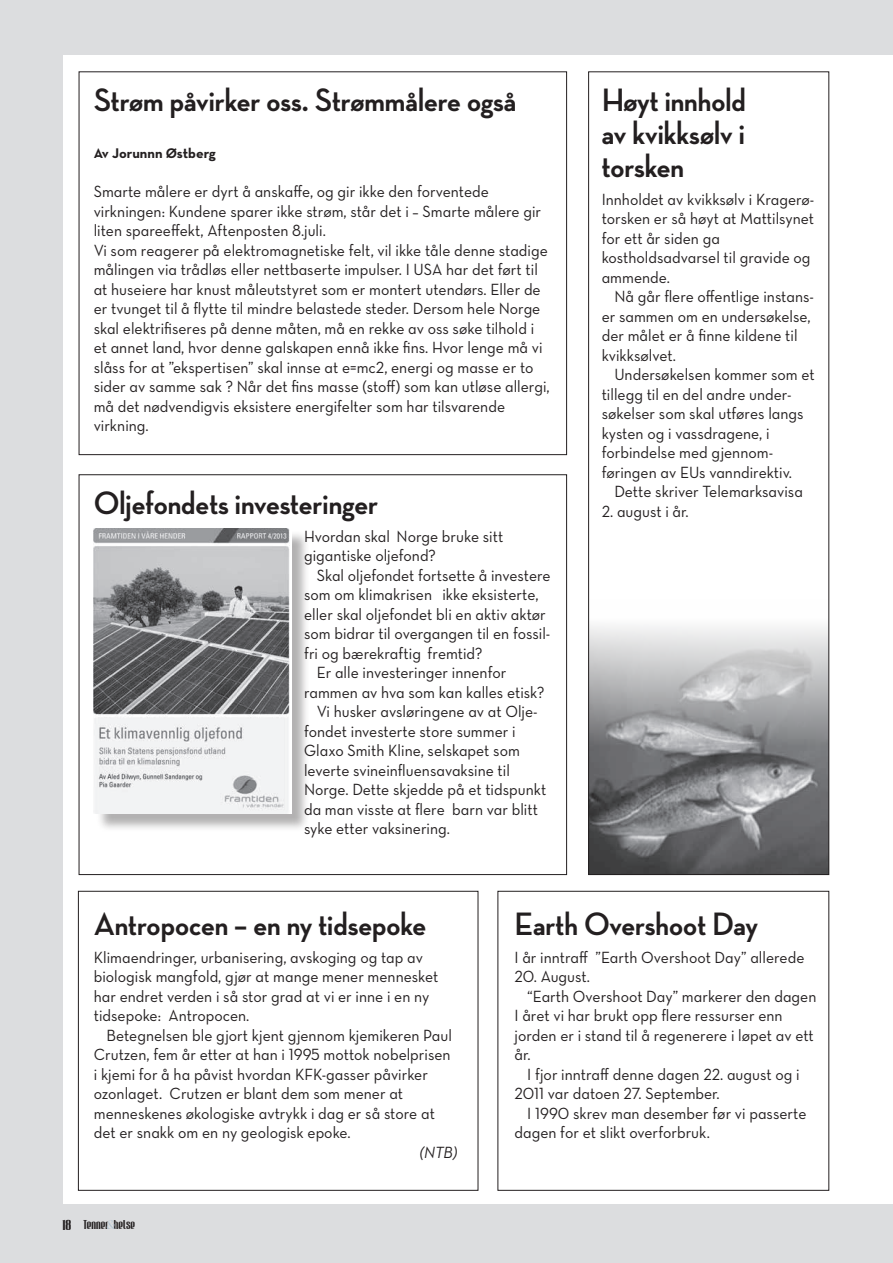
<style>
.page{position:relative;width:893px;height:1263px;background:#dcdddf}
.page>*{position:absolute;margin:0;border:0;box-sizing:border-box;transform-origin:0 0}
.t1{font:700 33px/33px "Neutra Disp";color:#231f20;text-align:justify}
.t2{font:16.5px/19.5px "Neutra Text Book Alt";color:#231f20;scale:.95 1}
.t3{font:16.5px "Neutra Text Book Italic Alt";color:#231f20;scale:.95 1}
.t4{font:700 14.25px "Neutra Text";color:#231f20}
.t5{font:11.55px "Mabella";color:#231f20}
.s1{font-size:13.05px}
.s2{font-family:"Chikita Pro";font-size:12.6px;color:#b4c4d1}
</style>
<div class="page">
<div style="left:64px;top:55px;width:829px;height:1148px;background:#fff"></div>
<img style="left:590px;top:625px;width:237px;height:248px">
<div style="left:588px;top:71px;width:241px;height:804px;border:1px solid #231f20"></div>
<div style="left:96px;top:531px;width:214px;height:301px;background:#231f20;opacity:.35"></div>
<img style="left:94px;top:528px;width:197px;height:286px">
<div style="left:78px;top:891px;width:400px;height:300px;border:1px solid #231f20"></div>
<div style="left:497px;top:891px;width:332px;height:300px;border:1px solid #231f20"></div>
<h1 class="t1" style="left:94px;top:84px;width:424px">Strøm påvirker oss. Strømmålere også</h1>
<p class="t4" style="left:94px;top:145px;width:124px">Av Jorunnn Østberg</p>
<p class="t2" style="left:94px;top:182px;width:481px">Smarte målere er dyrt å anskaffe, og gir ikke den forventede virkningen: Kundene sparer ikke strøm, står det i – Smarte målere gir liten spareeffekt, Aftenposten 8.juli.<br>Vi som reagerer på elektromagnetiske felt, vil ikke tåle denne stadige målingen via trådløs eller nettbaserte impulser. I USA har det ført til at huseiere har knust måleutstyret som er montert utendørs. Eller de er tvunget til å flytte til mindre belastede steder. Dersom hele Norge skal elektrifiseres på denne måten, må en rekke av oss søke tilhold i et annet land, hvor denne galskapen ennå ikke fins. Hvor lenge må vi slåss for at ”ekspertisen” skal innse at e=mc2, energi og masse er to sider av samme sak ? Når det fins masse (stoff) som kan utløse allergi, må det nødvendigvis eksistere energifelter som har tilsvarende virkning.</p>
<h1 class="t1" style="left:94px;top:487px;width:286px">Oljefondets investeringer</h1>
<p class="t2" style="left:304px;top:526px;width:211px">Hvordan skal Norge bruke sitt gigantiske oljefond?</p>
<p class="t2" style="left:317px;top:565px;width:248px">Skal oljefondet fortsette å investere</p>
<p class="t2" style="left:304px;top:585px;width:248px">som om klimakrisen ikke eksisterte,</p>
<p class="t2" style="left:304px;top:604px;width:256px">eller skal oljefondet bli en aktiv aktør</p>
<p class="t2" style="left:304px;top:624px;width:261px">som bidrar til overgangen til en fossil-</p>
<p class="t2" style="left:304px;top:643px;width:189px">fri og bærekraftig fremtid?</p>
<p class="t2" style="left:317px;top:663px;width:201px">Er alle investeringer innenfor</p>
<p class="t2" style="left:304px;top:682px;width:254px">rammen av hva som kan kalles etisk?</p>
<p class="t2" style="left:317px;top:702px;width:234px">Vi husker avsløringene av at Olje-</p>
<p class="t2" style="left:304px;top:721px;width:224px">fondet investerte store summer i</p>
<p class="t2" style="left:304px;top:741px;width:229px">Glaxo Smith Kline, selskapet som</p>
<p class="t2" style="left:304px;top:760px;width:218px">leverte svineinfluensavaksine til</p>
<p class="t2" style="left:304px;top:780px;width:256px">Norge. Dette skjedde på et tidspunkt</p>
<p class="t2" style="left:304px;top:799px;width:248px">da man visste at flere barn var blitt</p>
<p class="t2" style="left:304px;top:819px;width:155px">syke etter vaksinering.</p>
<h1 class="t1" style="left:602px;top:84px;width:146px">Høyt innhold av kvikksølv i torsken</h1>
<p class="t2" style="left:602px;top:189px;width:225px">Innholdet av kvikksølv i Kragerø&shy;torsken er så høyt at Mattilsynet for ett år siden ga kostholdsadvarsel til gravide og ammende.</p>
<p class="t2" style="left:602px;top:287px;width:223px;text-indent:13px">Nå går flere offentlige instans&shy;er sammen om en undersøkelse, der målet er å finne kildene til kvikksølvet.</p>
<p class="t2" style="left:602px;top:365px;width:226px;text-indent:13px">Undersøkelsen kommer som et tillegg til en del andre under&shy;søkelser som skal utføres langs kysten og i vassdragene, i forbindelse med gjennom&shy;føringen av EUs vanndirektiv.</p>
<p class="t2" style="left:614px;top:482px;width:200px">Dette skriver Telemarksavisa</p>
<p class="t2" style="left:602px;top:501px;width:93px">2. august i år.</p>
<h1 class="t1" style="left:94px;top:908px;width:334px">Antropocen – en ny tidsepoke</h1>
<p class="t2" style="left:94px;top:947px;width:364px">Klimaendringer, urbanisering, avskoging og tap av biologisk mangfold, gjør at mange mener mennesket har endret verden i så stor grad at vi er inne i en ny tidsepoke: Antropocen.</p>
<p class="t2" style="left:94px;top:1025px;width:379px;text-indent:13px">Betegnelsen ble gjort kjent gjennom kjemikeren Paul Crutzen, fem år etter at han i 1995 mottok nobelprisen i kjemi for å ha påvist hvordan KFK-gasser påvirker ozonlaget. Crutzen er blant dem som mener at menneskenes økologiske avtrykk i dag er så store at det er snakk om en ny geologisk epoke.</p>
<p class="t3" style="left:420px;top:1142px;width:41px">(NTB)</p>
<p class="t5" style="left:63px;top:1218px;width:74px"><span class="s1">18</span> Tenner<span class="s2">&amp;</span>helse</p>
<h1 class="t1" style="left:514px;top:908px;width:245px">Earth Overshoot Day</h1>
<p class="t2" style="left:514px;top:947px;width:307px">I år inntraff ”Earth Overshoot Day” allerede</p>
<p class="t2" style="left:514px;top:967px;width:81px">20. August.</p>
<p class="t2" style="left:527px;top:986px;width:306px">“Earth Overshoot Day” markerer den dagen</p>
<p class="t2" style="left:514px;top:1006px;width:284px">I året vi har brukt opp flere ressurser enn</p>
<p class="t2" style="left:514px;top:1025px;width:317px">jorden er i stand til å regenerere i løpet av ett</p>
<p class="t2" style="left:514px;top:1045px;width:18px">år.</p>
<p class="t2" style="left:527px;top:1064px;width:288px">I fjor inntraff denne dagen 22. august og i</p>
<p class="t2" style="left:514px;top:1084px;width:218px">2011 var datoen 27. September.</p>
<p class="t2" style="left:527px;top:1103px;width:295px">I 1990 skrev man desember før vi passerte</p>
<p class="t2" style="left:514px;top:1123px;width:207px">dagen for et slikt overforbruk.</p>
</div>
